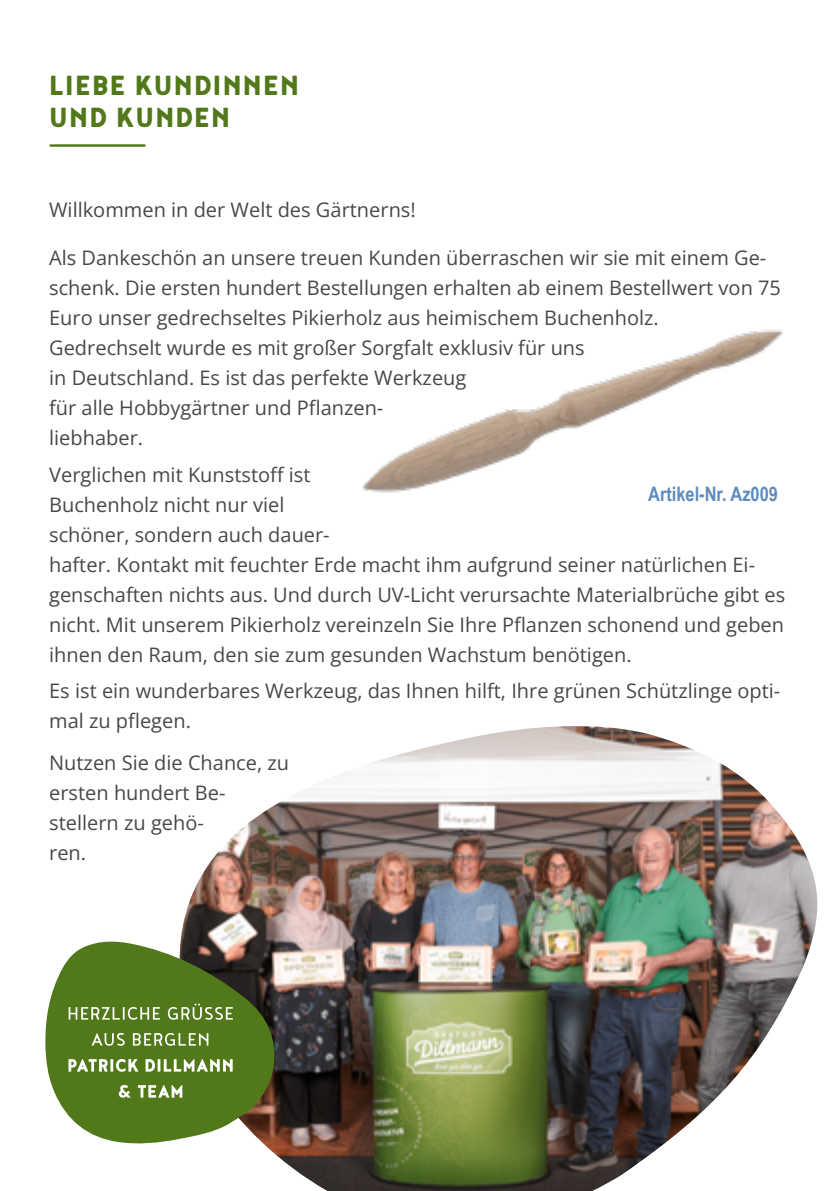
<style>
.page{position:relative;width:840px;height:1191px;background:#fff}
.page>*{position:absolute;margin:0;border:0;box-sizing:border-box;transform-origin:0 0}
.t1{font:800 34px/32px "Noyh Slim";letter-spacing:.04em;color:#527919}
.t2{font:20px/30px "Open Sans";color:#484847}
.t3{font:700 20px "Arial Narrow";color:#5e8cbc}
</style>
<div class="page">
<hr style="left:51px;top:144px;width:93px;height:3px;background:#527919">
<img style="left:180px;top:726px;width:638px;height:465px">
<img style="left:362px;top:329px;width:421px;height:164px">
<svg style="left:45px;top:940px;width:232px;height:205px;background:#67803b"></svg>
<svg style="left:119px;top:1085px;width:63px;height:12px"></svg>
<svg style="left:68px;top:1059px;width:164px;height:12px"></svg>
<svg style="left:92px;top:1033px;width:116px;height:12px"></svg>
<svg style="left:69px;top:1003px;width:164px;height:16px;background:#7a984e"></svg>
<h1 class="t1" style="left:49px;top:68px;width:251px">LIEBE KUNDINNEN<br>UND KUNDEN</h1>
<p class="t2" style="left:49px;top:195px;width:368px">Willkommen in der Welt des Gärtnerns!</p>
<p class="t2" style="left:49px;top:243px;width:733px">Als Dankeschön an unsere treuen Kunden überraschen wir sie mit einem Ge&shy;schenk. Die ersten hundert Bestellungen erhalten ab einem Bestellwert von 75<br>Euro unser gedrechseltes Pikierholz aus heimischem Buchenholz.<br>Gedrechselt wurde es mit großer Sorgfalt exklusiv für uns<br>in Deutschland. Es ist das perfekte Werkzeug<br>für alle Hobbygärtner und Pflanzen-<br>liebhaber.</p>
<p class="t2" style="left:49px;top:459px;width:737px">Verglichen mit Kunststoff ist<br>Buchenholz nicht nur viel<br>schöner, sondern auch dauer-<br>hafter. Kontakt mit feuchter Erde macht ihm aufgrund seiner natürlichen Ei&shy;genschaften nichts aus. Und durch UV-Licht verursachte Materialbrüche gibt es nicht. Mit unserem Pikierholz vereinzeln Sie Ihre Pflanzen schonend und geben ihnen den Raum, den sie zum gesunden Wachstum benötigen.</p>
<p class="t2" style="left:49px;top:675px;width:732px">Es ist ein wunderbares Werkzeug, das Ihnen hilft, Ihre grünen Schützlinge opti&shy;mal zu pflegen.</p>
<p class="t2" style="left:49px;top:747px;width:241px">Nutzen Sie die Chance, zu ersten hundert Be&shy;stellern zu gehö-<br>ren.</p>
<p class="t3" style="left:647px;top:479px;width:131px">Artikel-Nr. Az009</p>
</div>
